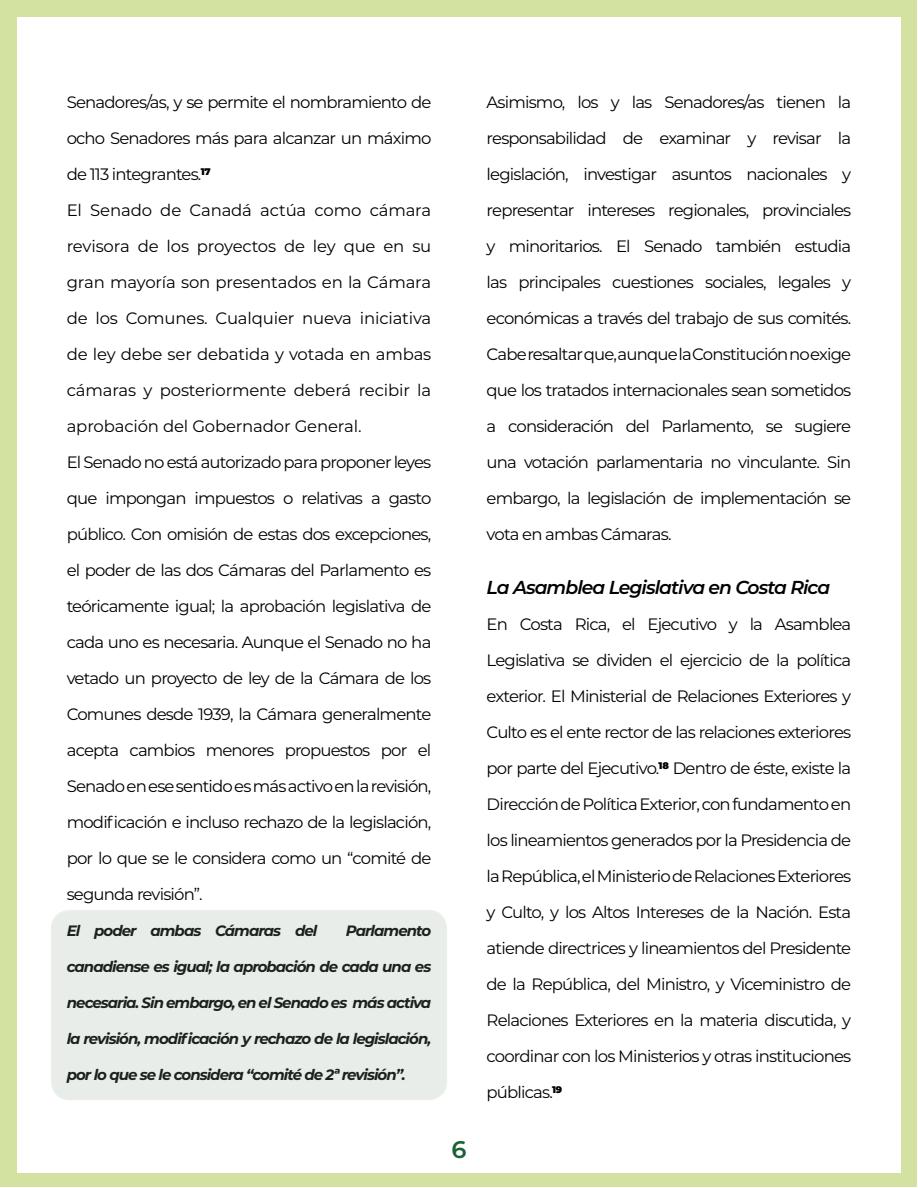
<style>
.page{position:relative;width:918px;height:1188px;background:#fff}
.page>*{position:absolute;margin:0;border:0;box-sizing:border-box;transform-origin:0 0}
.t1{font:600 24px "Montserrat";color:#1c6136}
.Subtitulo_CEIGB{font:italic 600 18.75px "Montserrat";letter-spacing:-.05em;color:#000}
.Texto_CEIGB{font:16.5px/36px "Montserrat";letter-spacing:-.05em;color:#000;text-align:justify}
.Texto_CEIGB-2{font:italic 700 15px "Montserrat";letter-spacing:-.065em;color:#000}
</style>
<div class="page">
<div style="left:1px;top:1px;width:916px;height:1186px;background:#d3e2a1"></div>
<div style="left:17px;top:17px;width:884px;height:1155px;background:#fff"></div>
<div style="left:52px;top:911px;width:394px;height:188px;background:#e9edea;border-radius:18px"></div>
<div style="left:51px;top:910px;width:396px;height:190px;border:2px solid #92b792;border-radius:18px"></div>
<p class="Texto_CEIGB" style="left:67px;top:84px;width:366px">Senadores/as, y se permite el nombramiento de ocho Senadores más para alcanzar un máximo de 113 integrantes.<sup>17</sup></p>
<p class="Texto_CEIGB" style="left:67px;top:192px;width:366px">El Senado de Canadá actúa como cámara revisora de los proyectos de ley que en su gran mayoría son presentados en la Cámara de los Comunes. Cualquier nueva iniciativa de ley debe ser debatida y votada en ambas cámaras y posteriormente deberá recibir la aprobación del Gobernador General.</p>
<p class="Texto_CEIGB" style="left:67px;top:444px;width:366px">El Senado no está autorizado para proponer leyes que impongan impuestos o relativas a gasto público. Con omisión de estas dos excepciones, el poder de las dos Cámaras del Parlamento es teóricamente igual; la aprobación legislativa de cada uno es necesaria. Aunque el Senado no ha vetado un proyecto de ley de la Cámara de los Comunes desde 1939, la Cámara generalmente acepta cambios menores propuestos por el Senado en ese sentido es más activo en la revisión, modificación e incluso rechazo de la legislación, por lo que se le considera como un “comité de segunda revisión”.</p>
<p class="Texto_CEIGB-2" style="left:67px;top:920px;width:252px">El poder ambas Cámaras del</p>
<p class="Texto_CEIGB-2" style="left:346px;top:920px;width:87px">Parlamento</p>
<p class="Texto_CEIGB-2" style="left:67px;top:956px;width:366px">canadiense es igual; la aprobación de cada una es</p>
<p class="Texto_CEIGB-2" style="left:67px;top:992px;width:366px">necesaria. Sin embargo, en el Senado es más activa</p>
<p class="Texto_CEIGB-2" style="left:67px;top:1028px;width:366px">la revisión, modificación y rechazo de la legislación,</p>
<p class="Texto_CEIGB-2" style="left:67px;top:1064px;width:341px">por lo que se le considera “comité de 2ª revisión”.</p>
<h1 class="t1" style="left:451px;top:1133px;width:17px">6</h1>
<p class="Texto_CEIGB" style="left:487px;top:84px;width:366px">Asimismo, los y las Senadores/as tienen la responsabilidad de examinar y revisar la legislación, investigar asuntos nacionales y representar intereses regionales, provinciales y minoritarios. El Senado también estudia las principales cuestiones sociales, legales y económicas a través del trabajo de sus comités.<br>Cabe resaltar que, aunque la Constitución no exige que los tratados internacionales sean sometidos a consideración del Parlamento, se sugiere una votación parlamentaria no vinculante. Sin embargo, la legislación de implementación se vota en ambas Cámaras.</p>
<p class="Subtitulo_CEIGB" style="left:487px;top:574px;width:345px">La Asamblea Legislativa en Costa Rica</p>
<p class="Texto_CEIGB" style="left:487px;top:606px;width:366px">En Costa Rica, el Ejecutivo y la Asamblea Legislativa se dividen el ejercicio de la política exterior. El Ministerial de Relaciones Exteriores y Culto es el ente rector de las relaciones exteriores por parte del Ejecutivo.<sup>18</sup> Dentro de éste, existe la Dirección de Política Exterior, con fundamento en los lineamientos generados por la Presidencia de la República, el Ministerio de Relaciones Exteriores y Culto, y los Altos Intereses de la Nación. Esta atiende directrices y lineamientos del Presidente de la República, del Ministro, y Viceministro de Relaciones Exteriores en la materia discutida, y coordinar con los Ministerios y otras instituciones públicas.<sup>19</sup></p>
</div>
